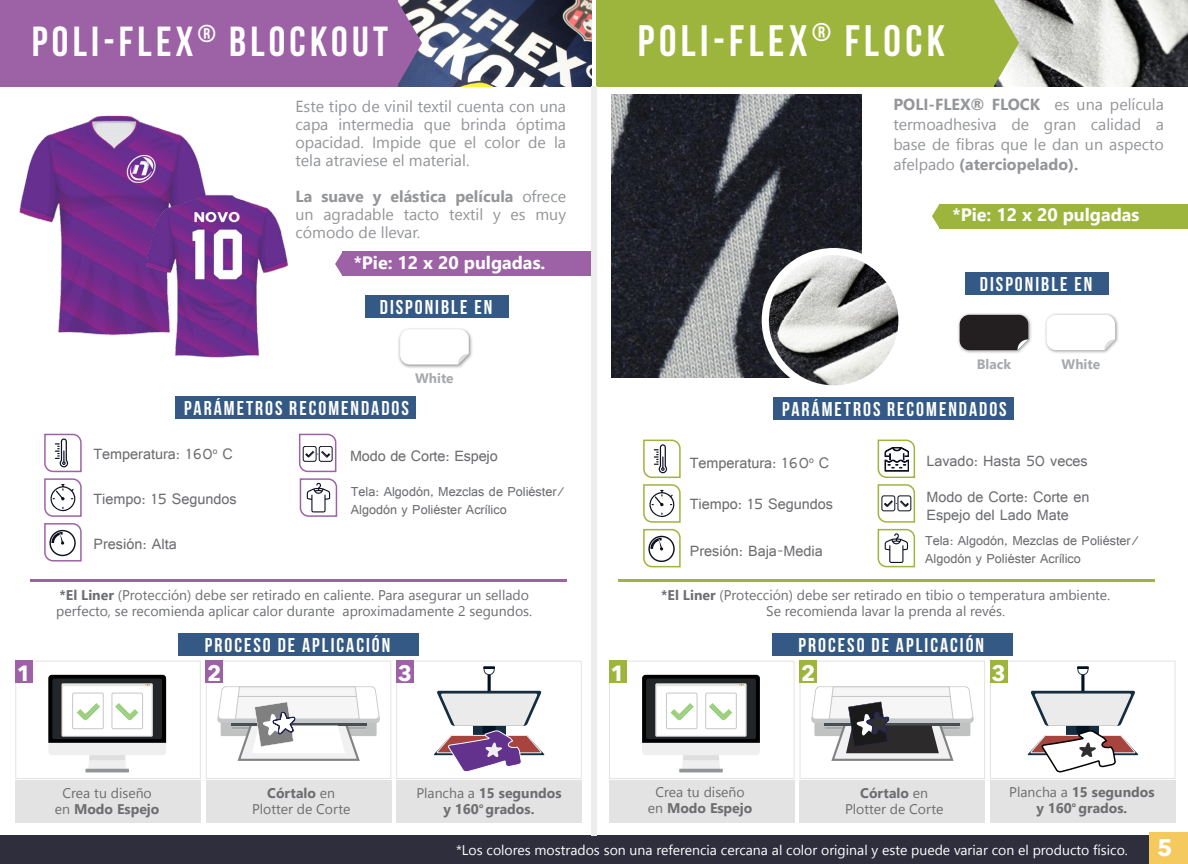
<style>
.page{position:relative;width:1188px;height:864px;background:#fff}
.page>*{position:absolute;margin:0;border:0;box-sizing:border-box;transform-origin:0 0}
.t1{font:700 44px "Bebas Neue";letter-spacing:.1em;color:#fff}
.t2{font:700 42px "Bebas Neue";letter-spacing:.1em;color:#fff}
.t3{font:700 22px "Avenir Next";color:#fff}
.t4{font:20px "Bebas Neue";letter-spacing:.1em;color:#fff}
.t5{font:700 20px "Bebas Neue";letter-spacing:.1em;color:#fff}
.t6{font:700 18px "Nirmala UI";color:#fff}
.t7{font:16px/18px "Nirmala UI";color:#939598;text-align:justify}
.t8{font:16px/18px "Raavi";color:#6d6e71}
.t9{font:14px/16px "Nirmala UI";color:#6d6e71;text-align:center}
.t10{font:14px/18px "Raavi";color:#6d6e71}
.t11{font:14px "Nirmala UI";color:#fff}
.t12{font:700 14px/16px "Nirmala UI";color:#6d6e71;text-align:center}
.t13{font:700 13.6px "Nirmala UI";color:#a7a9ac}
.s1{font-weight:700}
.s2{font-weight:400}
.s3{font-family:"Avenir Next";font-weight:700;font-size:24px}
</style>
<div class="page">
<div style="left:940px;top:204px;width:248px;height:24px;background:#9eb53d"></div>
<div style="left:343px;top:252px;width:248px;height:24px;background:#9d62a6"></div>
<svg style="left:932px;top:204px;width:8px;height:24px"></svg>
<svg style="left:335px;top:252px;width:8px;height:24px"></svg>
<div style="left:1044px;top:313px;width:75px;height:42px;background:#231f20;opacity:.49"></div>
<svg style="left:1047px;top:315px;width:68px;height:35px"></svg>
<div style="left:957px;top:313px;width:76px;height:42px;background:#231f20;opacity:.49"></div>
<div style="left:960px;top:315px;width:68px;height:35px;background:#231f20"></div>
<div style="left:772px;top:633px;width:241px;height:23px;background:#335984"></div>
<div style="left:966px;top:273px;width:143px;height:22px;background:#335984"></div>
<img style="left:1019px;top:0;width:169px;height:86px">
<div style="left:597px;top:0;width:397px;height:86px;background:#9db43d"></div>
<svg style="left:994px;top:0;width:25px;height:86px"></svg>
<img style="left:611px;top:94px;width:251px;height:284px">
<div style="left:0;top:836px;width:1188px;height:28px;background:#2f2e3d"></div>
<div style="left:1150px;top:832px;width:38px;height:32px;background:#f4c95d"></div>
<img style="left:765px;top:252px;width:133px;height:133px">
<div style="left:762px;top:248px;width:144px;height:145px;border:7px solid #fff;border-radius:50%"></div>
<img style="left:422px;top:0;width:169px;height:86px">
<div style="left:0;top:0;width:397px;height:86px;background:#9d62a6"></div>
<svg style="left:397px;top:0;width:25px;height:86px;background:#846b98"></svg>
<div style="left:178px;top:633px;width:241px;height:23px;background:#335984"></div>
<div style="left:397px;top:327px;width:76px;height:42px;background:#231f20;opacity:.49"></div>
<svg style="left:400px;top:329px;width:69px;height:36px"></svg>
<div style="left:366px;top:295px;width:143px;height:23px;background:#335984"></div>
<img style="left:19px;top:115px;width:182px;height:221px">
<img style="left:144px;top:174px;width:144px;height:184px">
<svg style="left:44px;top:433px;width:38px;height:129px"></svg>
<svg style="left:298px;top:433px;width:40px;height:84px"></svg>
<hr style="left:30px;top:579px;width:537px;height:3px;background:#9d62a6">
<hr style="left:618px;top:579px;width:537px;height:3px;background:#9eb53d">
<svg style="left:643px;top:439px;width:38px;height:129px"></svg>
<svg style="left:877px;top:439px;width:39px;height:129px"></svg>
<div style="left:591px;top:86px;width:6px;height:750px;background:#eaeced"></div>
<div style="left:773px;top:397px;width:241px;height:22px;background:#335984"></div>
<div style="left:175px;top:396px;width:241px;height:23px;background:#335984"></div>
<div style="left:15px;top:661px;width:186px;height:118px;border:1px solid #e4e3e3"></div>
<div style="left:206px;top:661px;width:185px;height:118px;border:1px solid #e4e3e3"></div>
<div style="left:396px;top:661px;width:186px;height:118px;border:1px solid #e4e3e3"></div>
<div style="left:609px;top:661px;width:186px;height:118px;border:1px solid #e4e3e3"></div>
<div style="left:800px;top:661px;width:185px;height:118px;border:1px solid #e4e3e3"></div>
<div style="left:990px;top:661px;width:186px;height:118px;border:1px solid #e4e3e3"></div>
<div style="left:15px;top:780px;width:186px;height:42px;background:#e4e3e3"></div>
<div style="left:206px;top:780px;width:185px;height:42px;background:#e4e3e3"></div>
<div style="left:396px;top:780px;width:186px;height:42px;background:#e4e3e3"></div>
<div style="left:609px;top:780px;width:186px;height:42px;background:#e4e3e3"></div>
<div style="left:800px;top:780px;width:185px;height:42px;background:#e4e3e3"></div>
<div style="left:990px;top:780px;width:186px;height:42px;background:#e4e3e3"></div>
<svg style="left:217px;top:686px;width:163px;height:75px"></svg>
<div style="left:48px;top:675px;width:118px;height:80px;background:#efeff0;border-radius:4px"></div>
<svg style="left:88px;top:758px;width:38px;height:11px"></svg>
<div style="left:89px;top:755px;width:36px;height:5px;background:#dedfde"></div>
<hr style="left:85px;top:769px;width:44px;height:3px;background:#929596">
<svg style="left:48px;top:675px;width:118px;height:68px"></svg>
<hr style="left:488px;top:674px;width:3px;height:18px;background:#001325">
<svg style="left:483px;top:666px;width:12px;height:9px"></svg>
<svg style="left:434px;top:691px;width:110px;height:81px"></svg>
<div style="left:15px;top:661px;width:18px;height:22px;background:#9d62a6"></div>
<div style="left:206px;top:661px;width:17px;height:22px;background:#9d62a6"></div>
<div style="left:396px;top:661px;width:18px;height:22px;background:#9d62a6"></div>
<svg style="left:811px;top:686px;width:163px;height:75px"></svg>
<div style="left:642px;top:675px;width:118px;height:80px;background:#efeff0;border-radius:4px"></div>
<svg style="left:682px;top:760px;width:38px;height:9px"></svg>
<div style="left:683px;top:755px;width:36px;height:5px;background:#dedfde"></div>
<hr style="left:679px;top:769px;width:44px;height:3px;background:#929596">
<svg style="left:642px;top:675px;width:118px;height:68px"></svg>
<hr style="left:1081px;top:674px;width:3px;height:18px;background:#001325">
<svg style="left:1077px;top:666px;width:12px;height:9px"></svg>
<svg style="left:1028px;top:691px;width:110px;height:87px"></svg>
<div style="left:609px;top:661px;width:17px;height:22px;background:#9eb53d"></div>
<div style="left:800px;top:661px;width:17px;height:22px;background:#9eb53d"></div>
<div style="left:990px;top:661px;width:17px;height:22px;background:#9eb53d"></div>
<h2 class="t2" style="left:32px;top:18px;width:358px">POLI-FLEX<sup>®</sup> BLOCKOUT</h2>
<p class="t7" style="left:296px;top:96px;width:272px">Este tipo de vinil textil cuenta con una capa intermedia que brinda óptima opacidad. Impide que el color de la tela atraviese el material.</p>
<p class="t7" style="left:296px;top:186px;width:272px"><span class="s1">La suave y elástica película</span> ofrece un agradable tacto textil y es muy cómodo de llevar.</p>
<p class="t6" style="left:354px;top:248px;width:193px">*Pie: 12 x 20 pulgadas.</p>
<h3 class="t4" style="left:380px;top:296px;width:114px">DISPONIBLE EN</h3>
<p class="t13" style="left:415px;top:368px;width:40px">White</p>
<h1 class="t1" style="left:638px;top:16px;width:309px">POLI-FLEX<sup>®</sup> FLOCK</h1>
<p class="t7" style="left:893px;top:94px;width:272px;line-height:20px"><span class="s1">POLI-FLEX® FLOCK</span> es una película termoadhesiva de gran calidad a base de fibras que le dan un aspecto afelpado <span class="s1">(aterciopelado).</span></p>
<p class="t6" style="left:953px;top:201px;width:188px">*Pie: 12 x 20 pulgadas</p>
<h3 class="t4" style="left:980px;top:273px;width:114px">DISPONIBLE EN</h3>
<p class="t13" style="left:977px;top:354px;width:36px">Black</p>
<p class="t13" style="left:1062px;top:354px;width:40px">White</p>
<h3 class="t4" style="left:184px;top:397px;width:226px">PARÁMETROS RECOMENDADOS</h3>
<h3 class="t4" style="left:782px;top:398px;width:226px">PARÁMETROS RECOMENDADOS</h3>
<p class="t8" style="left:93px;top:444px;width:141px">Temperatura: 160<sup>o</sup> C</p>
<p class="t8" style="left:350px;top:446px;width:149px">Modo de Corte: Espejo</p>
<p class="t8" style="left:690px;top:453px;width:141px">Temperatura: 160<sup>o</sup> C</p>
<p class="t8" style="left:926px;top:451px;width:163px">Lavado: Hasta 50 veces</p>
<p class="t8" style="left:93px;top:490px;width:145px">Tiempo: 15 Segundos</p>
<p class="t10" style="left:351px;top:482px;width:216px">Tela: Algodón, Mezclas de Poliéster/<br>Algodón y Poliéster Acrílico</p>
<p class="t8" style="left:690px;top:495px;width:145px">Tiempo: 15 Segundos</p>
<p class="t8" style="left:926px;top:488px;width:164px">Modo de Corte: Corte en<br>Espejo del Lado Mate</p>
<p class="t8" style="left:93px;top:535px;width:85px">Presión: Alta</p>
<p class="t8" style="left:690px;top:542px;width:135px">Presión: Baja-Media</p>
<p class="t10" style="left:925px;top:531px;width:216px">Tela: Algodón, Mezclas de Poliéster/<br>Algodón y Poliéster Acrílico</p>
<p class="t9" style="left:56px;top:586px;width:477px;text-align:left"><span class="s1">*El Liner</span> (Protección) debe ser retirado en caliente. Para asegurar un sellado perfecto, se recomienda aplicar calor durante aproximadamente 2 segundos.</p>
<p class="t9" style="left:661px;top:586px;width:450px"><span class="s1">*El Liner</span> (Protección) debe ser retirado en tibio o temperatura ambiente.<br>Se recomienda lavar la prenda al revés.</p>
<h3 class="t5" style="left:205px;top:634px;width:187px">PROCESO DE APLICACIÓN</h3>
<h3 class="t5" style="left:799px;top:634px;width:187px">PROCESO DE APLICACIÓN</h3>
<h3 class="t3" style="left:17px;top:654px;width:16px">1</h3>
<h3 class="t3" style="left:207px;top:654px;width:16px">2</h3>
<h3 class="t3" style="left:398px;top:654px;width:16px">3</h3>
<h3 class="t3" style="left:611px;top:654px;width:16px">1</h3>
<h3 class="t3" style="left:801px;top:654px;width:16px">2</h3>
<h3 class="t3" style="left:992px;top:654px;width:16px">3</h3>
<p class="t9" style="left:55px;top:784px;width:106px">Crea tu diseño en <span class="s1">Modo Espejo</span></p>
<p class="t9" style="left:252px;top:784px;width:100px"><span class="s1">Córtalo</span> en<br>Plotter de Corte</p>
<p class="t12" style="left:416px;top:784px;width:147px"><span class="s2">Plancha a</span> 15 segundos y 160<sup>o</sup> grados.</p>
<p class="t9" style="left:648px;top:783px;width:106px">Crea tu diseño en <span class="s1">Modo Espejo</span></p>
<p class="t9" style="left:845px;top:784px;width:100px"><span class="s1">Córtalo</span> en<br>Plotter de Corte</p>
<p class="t12" style="left:1009px;top:783px;width:147px"><span class="s2">Plancha a</span> 15 segundos y 160<sup>o</sup> grados.</p>
<p class="t11" style="left:456px;top:839px;width:718px">*Los colores mostrados son una referencia cercana al color original y este puede variar con el producto físico. <span class="s3">5</span></p>
</div>
